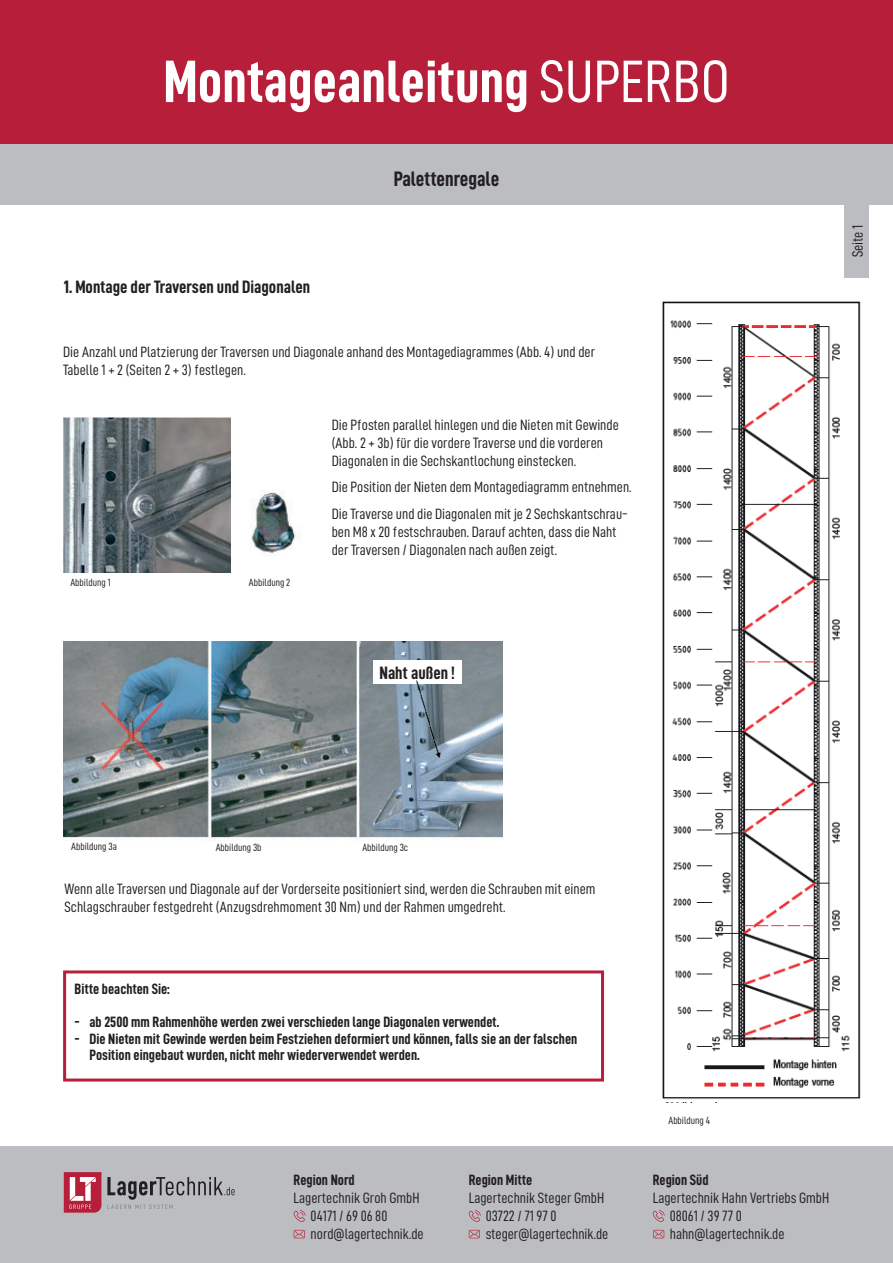
<style>
.page{position:relative;width:893px;height:1263px;background:#fff}
.page>*{position:absolute;margin:0;border:0;box-sizing:border-box;transform-origin:0 0}
.t1{font:60px "D DIN Condensed Bold";color:#fff}
.t2{font:21px "D DIN Condensed Bold";color:#231f20}
.t3{font:18px "D DIN Condensed Bold";color:#231f20}
.t4{font:15px/18px "D DIN Condensed";color:#231f20}
.t5{font:15px/16.5px "D DIN Condensed Bold";color:#231f20}
.t6{font:10.5px "D DIN Condensed";color:#231f20}
.s1{font-family:"D DIN Condensed"}
</style>
<div class="page">
<div style="left:844px;top:204px;width:25px;height:74px;background:#bcbdc0"></div>
<div style="left:0;top:110px;width:893px;height:95px;background:#bcbdc0"></div>
<div style="left:0;top:0;width:893px;height:144px;background:#b71e39"></div>
<img style="left:64px;top:417px;width:167px;height:156px">
<div style="left:63px;top:970px;width:541px;height:111px;border:3px solid #b71e39"></div>
<img style="left:251px;top:491px;width:46px;height:63px">
<img style="left:64px;top:641px;width:438px;height:200px">
<div style="left:373px;top:660px;width:88px;height:24px;background:#fff"></div>
<img style="left:406px;top:680px;width:41px;height:87px">
<img style="left:662px;top:301px;width:199px;height:798px">
<div style="left:0;top:1147px;width:893px;height:116px;background:#bcbdc0"></div>
<svg style="left:107px;top:1177px;width:128px;height:32px"></svg>
<svg style="left:64px;top:1172px;width:37px;height:40px"></svg>
<svg style="left:653px;top:1230px;width:11px;height:8px"></svg>
<svg style="left:653px;top:1210px;width:12px;height:12px"></svg>
<svg style="left:469px;top:1230px;width:11px;height:8px"></svg>
<svg style="left:469px;top:1210px;width:12px;height:12px"></svg>
<svg style="left:294px;top:1230px;width:11px;height:8px"></svg>
<svg style="left:294px;top:1210px;width:12px;height:12px"></svg>
<h1 class="t1" style="left:163px;top:48px;width:568px">Montageanleitung <span class="s1">SUPERBO</span></h1>
<p class="t3" style="left:64px;top:277px;width:248px">1. Montage der Traversen und Diagonalen</p>
<h2 class="t2" style="left:394px;top:167px;width:107px">Palettenregale</h2>
<p class="t4" style="left:63px;top:343px;width:533px">Die Anzahl und Platzierung der Traversen und Diagonale anhand des Montagediagrammes (Abb. 4) und der<br>Tabelle 1 + 2 (Seiten 2 + 3) festlegen.</p>
<p class="t6" style="left:70px;top:577px;width:42px">Abbildung 1</p>
<p class="t6" style="left:249px;top:577px;width:43px">Abbildung 2</p>
<p class="t4" style="left:332px;top:415px;width:289px">Die Pfosten parallel hinlegen und die Nieten mit Gewinde (Abb. 2 + 3b) für die vordere Traverse und die vorderen<br>Diagonalen in die Sechskantlochung einstecken.</p>
<p class="t4" style="left:332px;top:473px;width:301px;line-height:26.5px">Die Position der Nieten dem Montagediagramm entnehmen.<br>Die Traverse und die Diagonalen mit je 2 Sechskantschrau-</p>
<p class="t4" style="left:332px;top:522px;width:286px">ben M8 x 20 festschrauben. Darauf achten, dass die Naht der Traversen / Diagonalen nach außen zeigt.</p>
<p class="t3" style="left:379px;top:663px;width:77px">Naht außen !</p>
<p class="t4" style="left:848px;top:257px;width:34px;rotate:-90deg">Seite 1</p>
<p class="t6" style="left:71px;top:841px;width:47px">Abbildung 3a</p>
<p class="t6" style="left:216px;top:842px;width:47px">Abbildung 3b</p>
<p class="t6" style="left:362px;top:842px;width:47px">Abbildung 3c</p>
<p class="t4" style="left:65px;top:880px;width:533px">Wenn alle Traversen und Diagonale auf der Vorderseite positioniert sind, werden die Schrauben mit einem<br>Schlagschrauber festgedreht (Anzugsdrehmoment 30 Nm) und der Rahmen umgedreht.</p>
<p class="t5" style="left:75px;top:981px;width:97px">Bitte beachten Sie:</p>
<p class="t5" style="left:75px;top:1014px;width:426px">- ab 2500 mm Rahmenhöhe werden zwei verschieden lange Diagonalen verwendet.</p>
<p class="t5" style="left:89px;top:1030px;width:489px;text-indent:-15px">- Die Nieten mit Gewinde werden beim Festziehen deformiert und können, falls sie an der falschen<br>Position eingebaut wurden, nicht mehr wiederverwendet werden.</p>
<p class="t5" style="left:294px;top:1171px;width:62px">Region Nord</p>
<p class="t4" style="left:311px;top:1188px;width:115px;text-indent:-17px">Lagertechnik Groh GmbH<br>04171 / 69 06 80 nord@lagertechnik.de</p>
<p class="t5" style="left:469px;top:1171px;width:65px">Region Mitte</p>
<p class="t4" style="left:486px;top:1188px;width:124px;text-indent:-17px">Lagertechnik Steger GmbH<br>03722 / 71 97 0 steger@lagertechnik.de</p>
<p class="t6" style="left:668px;top:1114px;width:43px">Abbildung 4</p>
<p class="t5" style="left:653px;top:1171px;width:57px">Region Süd</p>
<p class="t4" style="left:670px;top:1188px;width:161px;text-indent:-17px">Lagertechnik Hahn Vertriebs GmbH<br>08061 / 39 77 0 hahn@lagertechnik.de</p>
</div>
